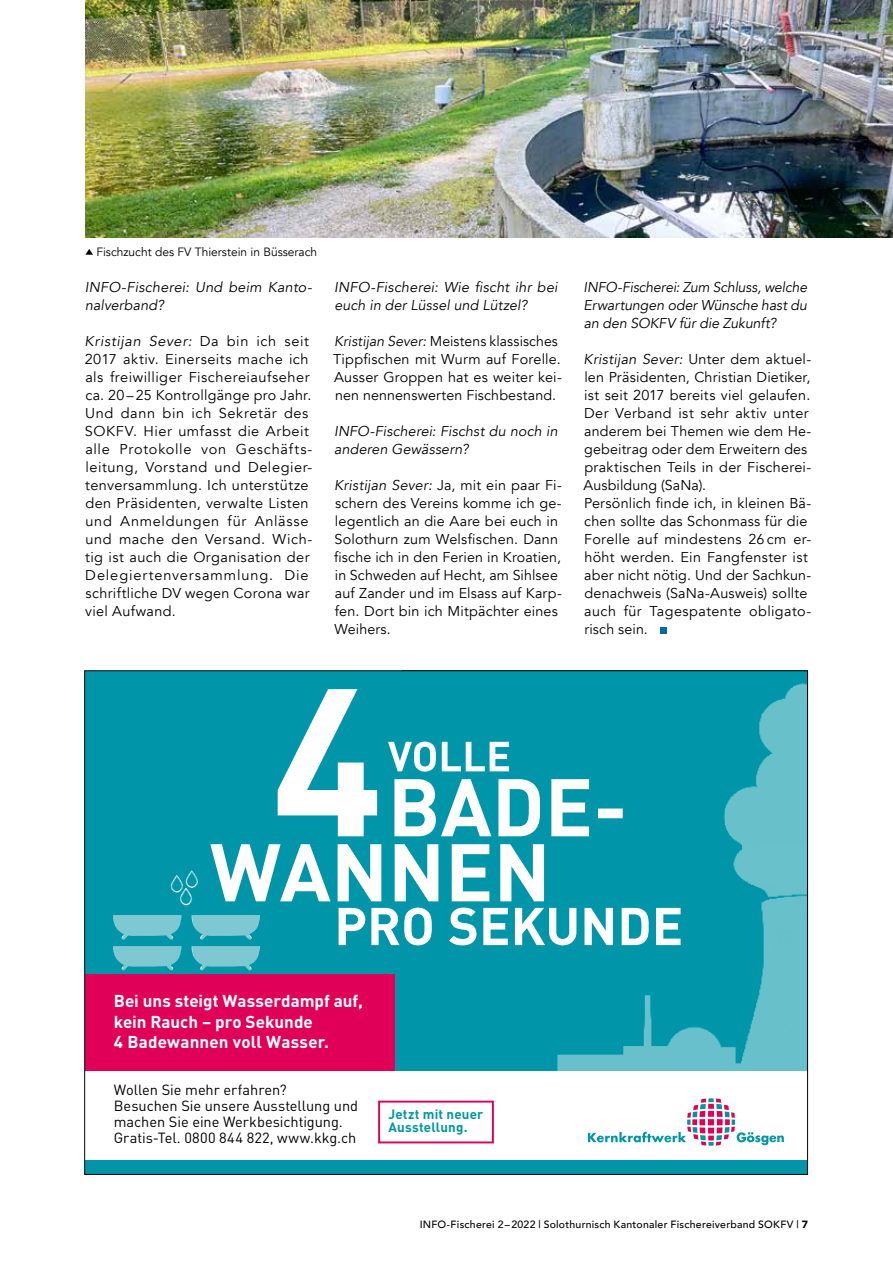
<style>
.page{position:relative;width:893px;height:1263px;background:#fff}
.page>*{position:absolute;margin:0;border:0;box-sizing:border-box;transform-origin:0 0}
.t1{font:700 16.95px/20.4px "DIN";color:#fff}
.t2{font:14.55px/15.8px "DIN";letter-spacing:-.005em;color:#000}
.t3{font:14.25px/18px "Avenir";letter-spacing:.02em;color:#000}
.t4{font:italic 14.25px/18px "Avenir";letter-spacing:.01em;color:#000}
.t5{font:700 13.35px/13.4px "DIN";letter-spacing:.015em;color:#0095a9}
.t6{font:12px "Avenir";color:#000}
.t7{font:500 10.5px "Avenir";letter-spacing:.02em;color:#000}
.s1{font-style:italic}
.s2{font-weight:900}
</style>
<div class="page">
<img style="left:85px;top:0;width:808px;height:237px">
<div style="left:660px;top:627px;width:6px;height:7px;background:#0068b3"></div>
<svg style="left:85px;top:249px;width:8px;height:6px"></svg>
<div style="left:85px;top:671px;width:722px;height:399px;background:#0095a9"></div>
<img style="left:402px;top:683px;width:404px;height:387px">
<svg style="left:588px;top:1098px;width:196px;height:48px"></svg>
<div style="left:85px;top:1160px;width:722px;height:14px;background:#0095a9"></div>
<div style="left:85px;top:974px;width:309px;height:96px;background:#e10058"></div>
<svg style="left:278px;top:689px;width:99px;height:147px"></svg>
<svg style="left:388px;top:741px;width:121px;height:31px"></svg>
<svg style="left:394px;top:779px;width:229px;height:57px"></svg>
<svg style="left:210px;top:844px;width:334px;height:57px"></svg>
<svg style="left:339px;top:907px;width:93px;height:38px"></svg>
<svg style="left:449px;top:907px;width:232px;height:38px"></svg>
<img style="left:192px;top:946px;width:68px;height:25px">
<img style="left:113px;top:946px;width:69px;height:25px">
<img style="left:192px;top:915px;width:68px;height:25px">
<img style="left:113px;top:915px;width:69px;height:25px">
<img style="left:171px;top:870px;width:27px;height:35px">
<div style="left:378px;top:1101px;width:116px;height:42px;border:2px solid #e10058"></div>
<p class="t6" style="left:96px;top:245px;width:222px">Fischzucht des FV Thierstein in Büsserach</p>
<p class="t4" style="left:85px;top:278px;width:229px">INFO-Fischerei: Und beim Kanto&shy;nalverband?</p>
<p class="t3" style="left:85px;top:332px;width:229px"><span class="s1">Kristijan Sever:</span> Da bin ich seit<br>2017 aktiv. Einerseits mache ich als freiwilliger Fischereiaufseher ca. 20 – 25 Kontrollgänge pro Jahr.<br>Und dann bin ich Sekretär des<br>SOKFV. Hier umfasst die Arbeit alle Protokolle von Geschäfts&shy;leitung, Vorstand und Delegier&shy;tenversammlung. Ich unterstütze den Präsidenten, verwalte Listen und Anmeldungen für Anlässe und mache den Versand. Wich&shy;tig ist auch die Organisation der<br>Delegiertenversammlung. Die schriftliche DV wegen Corona war viel Aufwand.</p>
<p class="t4" style="left:334px;top:278px;width:225px">INFO-Fischerei: Wie fischt ihr bei euch in der Lüssel und Lützel?</p>
<p class="t3" style="left:333px;top:332px;width:230px"><span class="s1">Kristijan Sever:</span> Meistens klassisches Tippfischen mit Wurm auf Forelle.<br>Ausser Groppen hat es weiter kei&shy;nen nennenswerten Fischbestand.</p>
<p class="t4" style="left:334px;top:422px;width:225px">INFO-Fischerei: Fischst du noch in anderen Gewässern?</p>
<p class="t3" style="left:334px;top:476px;width:229px"><span class="s1">Kristijan Sever:</span> Ja, mit ein paar Fi&shy;schern des Vereins komme ich ge&shy;legentlich an die Aare bei euch in<br>Solothurn zum Welsfischen. Dann fische ich in den Ferien in Kroatien, in Schweden auf Hecht, am Sihlsee auf Zander und im Elsass auf Karp&shy;fen. Dort bin ich Mitpächter eines<br>Weihers.</p>
<p class="t4" style="left:584px;top:278px;width:225px;text-align:justify">INFO-Fischerei: Zum Schluss, welche Erwartungen oder Wünsche hast du an den SOKFV für die Zukunft?</p>
<p class="t3" style="left:583px;top:350px;width:229px"><span class="s1">Kristijan Sever:</span> Unter dem aktuel&shy;len Präsidenten, Christian Dietiker, ist seit 2017 bereits viel gelaufen.<br>Der Verband ist sehr aktiv unter anderem bei Themen wie dem He&shy;gebeitrag oder dem Erweitern des praktischen Teils in der Fischerei-<br>Ausbildung (SaNa).<br>Persönlich finde ich, in kleinen Bä&shy;chen sollte das Schonmass für die<br>Forelle auf mindestens 26 cm er&shy;höht werden. Ein Fangfenster ist aber nicht nötig. Und der Sachkun&shy;denachweis (SaNa-Ausweis) sollte auch für Tagespatente obligato&shy;risch sein.</p>
<p class="t1" style="left:114px;top:990px;width:250px">Bei uns steigt Wasserdampf auf, kein Rauch – pro Sekunde<br>4 Badewannen voll Wasser.</p>
<p class="t2" style="left:114px;top:1082px;width:246px">Wollen Sie mehr erfahren?<br>Besuchen Sie unsere Ausstellung und machen Sie eine Werkbesichtigung.<br>Gratis-Tel. 0800 844 822, www.kkg.ch</p>
<p class="t5" style="left:388px;top:1107px;width:96px">Jetzt mit neuer<br>Ausstellung.</p>
<p class="t7" style="left:420px;top:1215px;width:390px">INFO-Fischerei 2–2022 | Solothurnisch Kantonaler Fischereiverband SOKFV | <span class="s2">7</span></p>
</div>
